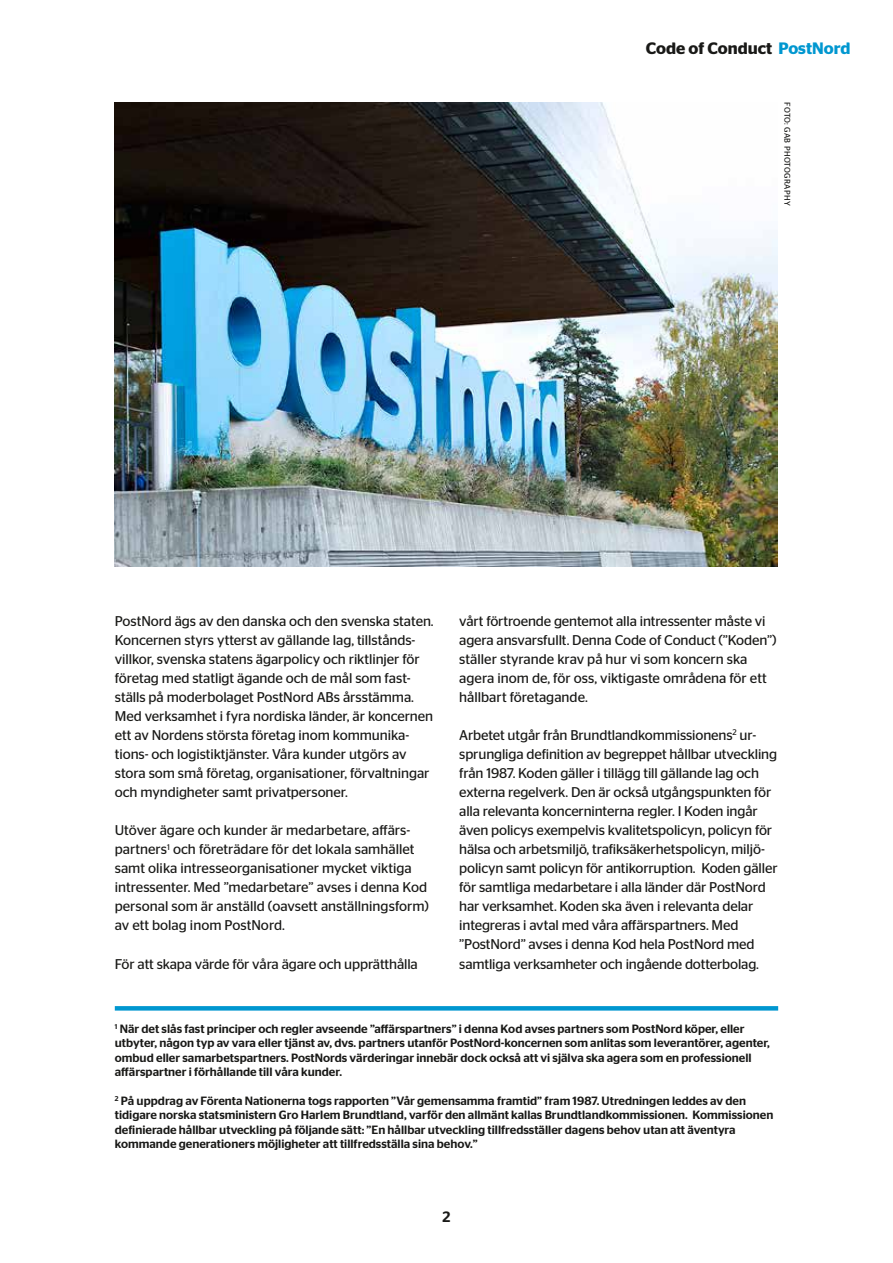
<style>
.page{position:relative;width:893px;height:1263px;background:#fff}
.page>*{position:absolute;margin:0;border:0;box-sizing:border-box;transform-origin:0 0}
.t1{font:600 16.5px "Stag Sans";color:#191917}
.t2{font:500 15px "Stag Sans";color:#191917}
.t3{font:14.1px/19px "Stag Sans";letter-spacing:-.01em;color:#191917}
.t4{font:500 12px/14.4px "Stag Sans";color:#191917}
.t5{font:8.25px "Stag Sans";letter-spacing:.04em;color:#191917}
.s1{color:#0097d0}
</style>
<div class="page">
<svg style="left:115px;top:1006px;width:663px;height:4px;background:#0699d1"></svg>
<img style="left:115px;top:102px;width:663px;height:464px">
<p class="t1" style="left:646px;top:39px;width:206px">Code of Conduct <span class="s1">PostNord</span></p>
<p class="t5" style="left:792px;top:102px;width:105px;rotate:90deg">FOTO: GAB PHOTOGRAPHY</p>
<p class="t3" style="left:115px;top:611px;width:320px">PostNord ägs av den danska och den svenska staten.<br>Koncernen styrs ytterst av gällande lag, tillstånds&shy;villkor, svenska statens ägarpolicy och riktlinjer för företag med statligt ägande och de mål som fast&shy;ställs på moderbolaget PostNord ABs årsstämma.<br>Med verksamhet i fyra nordiska länder, är koncernen ett av Nordens största företag inom kommunika&shy;tions- och logistiktjänster. Våra kunder utgörs av stora som små företag, organisationer, förvaltningar och myndigheter samt privatpersoner.</p>
<p class="t3" style="left:115px;top:821px;width:316px">Utöver ägare och kunder är medarbetare, affärs&shy;partners<sup>1</sup> och företrädare för det lokala samhället samt olika intresseorganisationer mycket viktiga intressenter. Med ”medarbetare” avses i denna Kod personal som är anställd (oavsett anställningsform) av ett bolag inom PostNord.</p>
<p class="t3" style="left:115px;top:954px;width:305px">För att skapa värde för våra ägare och upprätthålla</p>
<p class="t3" style="left:459px;top:611px;width:319px">vårt förtroende gentemot alla intressenter måste vi agera ansvarsfullt. Denna Code of Conduct (”Koden”) ställer styrande krav på hur vi som koncern ska agera inom de, för oss, viktigaste områdena för ett hållbart företagande.</p>
<p class="t3" style="left:459px;top:725px;width:320px">Arbetet utgår från Brundtlandkommissionens<sup>2</sup> ur&shy;sprungliga definition av begreppet hållbar utveckling från 1987. Koden gäller i tillägg till gällande lag och externa regelverk. Den är också utgångspunkten för alla relevanta koncerninterna regler. I Koden ingår även policys exempelvis kvalitetspolicyn, policyn för hälsa och arbetsmiljö, trafiksäkerhetspolicyn, miljö&shy;policyn samt policyn för antikorruption. Koden gäller för samtliga medarbetare i alla länder där PostNord har verksamhet. Koden ska även i relevanta delar integreras i avtal med våra affärspartners. Med ”PostNord” avses i denna Kod hela PostNord med samtliga verksamheter och ingående dotterbolag.</p>
<p class="t4" style="left:115px;top:1021px;width:657px"><sup>1</sup> När det slås fast principer och regler avseende ”affärspartners” i denna Kod avses partners som PostNord köper, eller utbyter, någon typ av vara eller tjänst av, dvs. partners utanför PostNord-koncernen som anlitas som leverantörer, agenter, ombud eller samarbetspartners. PostNords värderingar innebär dock också att vi själva ska agera som en professionell affärspartner i förhållande till våra kunder.</p>
<p class="t4" style="left:115px;top:1093px;width:660px"><sup>2</sup> På uppdrag av Förenta Nationerna togs rapporten ”Vår gemensamma framtid” fram 1987. Utredningen leddes av den tidigare norska statsministern Gro Harlem Brundtland, varför den allmänt kallas Brundtlandkommissionen. Kommissionen definierade hållbar utveckling på följande sätt: ”En hållbar utveckling tillfredsställer dagens behov utan att äventyra kommande generationers möjligheter att tillfredsställa sina behov.”</p>
<p class="t2" style="left:442px;top:1208px;width:10px">2</p>
</div>
